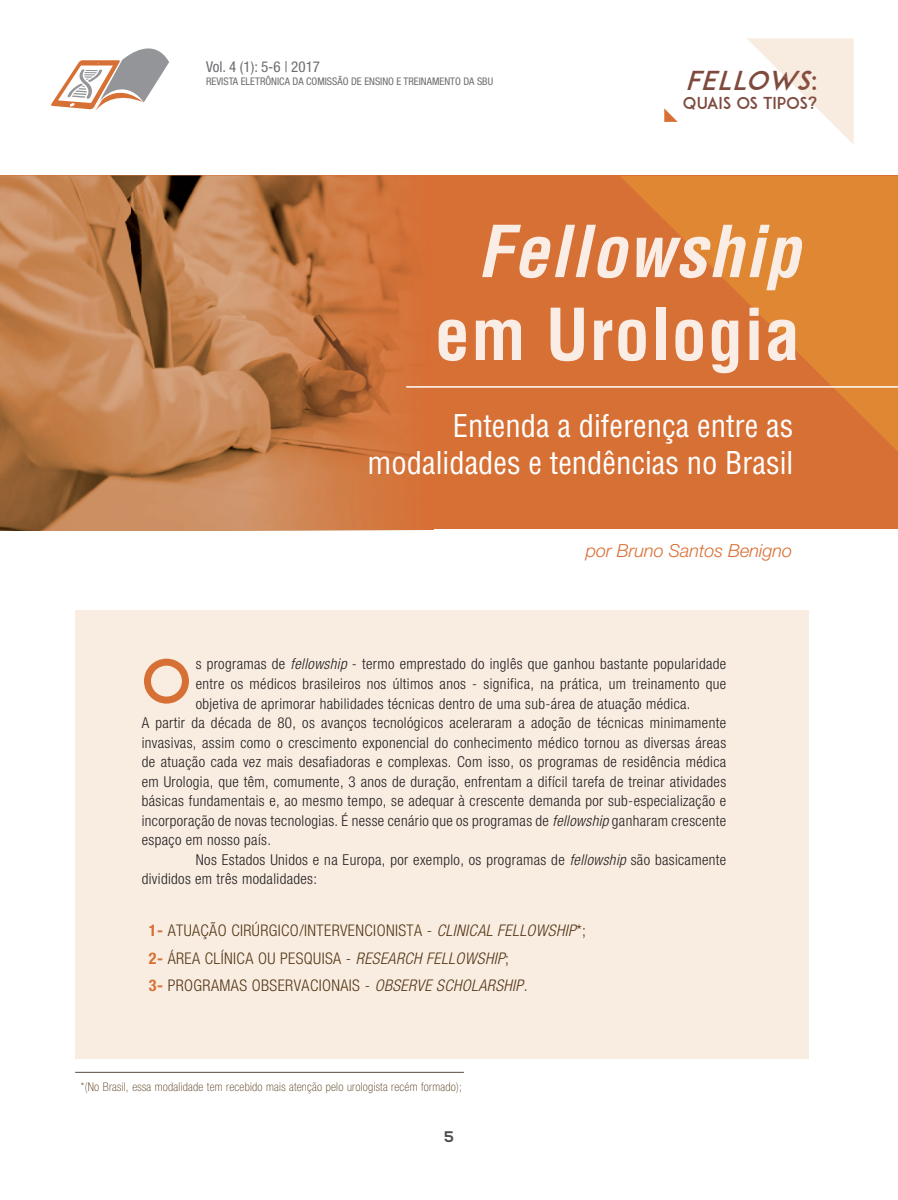
<style>
.page{position:relative;width:898px;height:1200px;background:#fff}
.page>*{position:absolute;margin:0;border:0;box-sizing:border-box;transform-origin:0 0}
.t1{font:italic 700 condensed 69.75px "Helvetica";letter-spacing:.02em;color:#faede5}
.t2{font:700 condensed 69.75px "Helvetica";letter-spacing:.02em;color:#faede5}
.t3{font:60.6px "ADAM.CGPRO";color:#d77035}
.t4{font:condensed 30.6px/36.8px "Helvetica";color:#fff;text-align:right}
.t5{font:italic 25.8px "ADAM.CGPRO";color:#7e4a3e}
.t6{font:italic 300 18px "Helvetica Neue";color:#d77035}
.t7{font:16.35px "ADAM.CGPRO";color:#7e4a3e}
.t8{font:300 condensed 16.05px/27.3px "Helvetica Neue";letter-spacing:.025em;color:#553817}
.t9{font:700 15.3px "Nexa";color:#4b4c4d}
.t10{font:300 condensed 15px "Helvetica Neue";letter-spacing:.025em;color:#231f20}
.t11{font:condensed 15px "Helvetica Neue";color:#6c6d70}
.t12{font:100 condensed 12px "Helvetica Neue";letter-spacing:.025em;color:#553817}
.t13{font:condensed 10.5px "Helvetica Neue";color:#6c6d70}
.s1{font-style:normal}
.s2{font-style:italic}
.s3{font-weight:700;color:#d77035}
</style>
<div class="page">
<svg style="left:51px;top:48px;width:118px;height:63px"></svg>
<svg style="left:747px;top:38px;width:106px;height:106px"></svg>
<svg style="left:664px;top:108px;width:13px;height:14px"></svg>
<div style="left:75px;top:610px;width:733px;height:448px;background:#f9ede2"></div>
<div style="left:0;top:176px;width:897px;height:353px;background:#d77035"></div>
<svg style="left:619px;top:176px;width:278px;height:274px"></svg>
<img style="left:0;top:176px;width:433px;height:354px">
<hr style="left:406px;top:386px;width:491px;height:1px;background:#fff">
<hr style="left:75px;top:1071px;width:388px;height:1px;background:#594a41">
<p class="t11" style="left:206px;top:58px;width:115px">Vol. 4 (1): 5-6 | 2017</p>
<p class="t13" style="left:206px;top:75px;width:288px">REVISTA ELETRÔNICA DA COMISSÃO DE ENSINO E TREINAMENTO DA SBU</p>
<h3 class="t5" style="left:685px;top:64px;width:134px">fELLOWS<span class="s1">:</span></h3>
<p class="t7" style="left:682px;top:93px;width:136px">qUAIS OS TIPOS?</p>
<h1 class="t1" style="left:477px;top:208px;width:324px">Fellowship</h1>
<h1 class="t2" style="left:435px;top:291px;width:366px">em Urologia</h1>
<h3 class="t4" style="left:367px;top:407px;width:427px">Entenda a diferença entre as modalidades e tendências no Brasil</h3>
<p class="t6" style="left:585px;top:540px;width:208px">por Bruno Santos Benigno</p>
<p class="t10" style="left:196px;top:655px;width:532px">s programas de <span class="s2">fellowship</span> - termo emprestado do inglês que ganhou bastante popularidade</p>
<p class="t10" style="left:196px;top:675px;width:532px">entre os médicos brasileiros nos últimos anos - significa, na prática, um treinamento que</p>
<p class="t10" style="left:196px;top:694px;width:496px">objetiva de aprimorar habilidades técnicas dentro de uma sub-área de atuação médica.</p>
<p class="t10" style="left:142px;top:714px;width:585px">A partir da década de 80, os avanços tecnológicos aceleraram a adoção de técnicas minimamente</p>
<p class="t10" style="left:142px;top:733px;width:585px">invasivas, assim como o crescimento exponencial do conhecimento médico tornou as diversas áreas</p>
<p class="t10" style="left:142px;top:753px;width:585px">de atuação cada vez mais desafiadoras e complexas. Com isso, os programas de residência médica</p>
<p class="t10" style="left:142px;top:772px;width:585px">em Urologia, que têm, comumente, 3 anos de duração, enfrentam a difícil tarefa de treinar atividades</p>
<p class="t10" style="left:142px;top:792px;width:585px">básicas fundamentais e, ao mesmo tempo, se adequar à crescente demanda por sub-especialização e</p>
<p class="t10" style="left:142px;top:811px;width:586px">incorporação de novas tecnologias. É nesse cenário que os programas de <span class="s2">fellowship</span> ganharam crescente</p>
<p class="t10" style="left:142px;top:831px;width:131px">espaço em nosso país.</p>
<p class="t10" style="left:196px;top:850px;width:531px">Nos Estados Unidos e na Europa, por exemplo, os programas de <span class="s2">fellowship</span> são basicamente</p>
<p class="t10" style="left:142px;top:870px;width:177px">divididos em três modalidades:</p>
<h2 class="t3" style="left:141px;top:644px;width:53px">o</h2>
<p class="t8" style="left:149px;top:916px;width:438px"><span class="s3">1-</span> ATUAÇÃO CIRÚRGICO/INTERVENCIONISTA - <span class="s2">CLINICAL FELLOWSHIP</span>*;<br><span class="s3">2-</span> ÁREA CLÍNICA OU PESQUISA - <span class="s2">RESEARCH FELLOWSHIP</span>;<br><span class="s3">3-</span> PROGRAMAS OBSERVACIONAIS - <span class="s2">OBSERVE SCHOLARSHIP</span>.</p>
<p class="t12" style="left:81px;top:1079px;width:382px">*(No Brasil, essa modalidade tem recebido mais atenção pelo urologista recém formado);</p>
<p class="t9" style="left:444px;top:1127px;width:11px">5</p>
</div>
